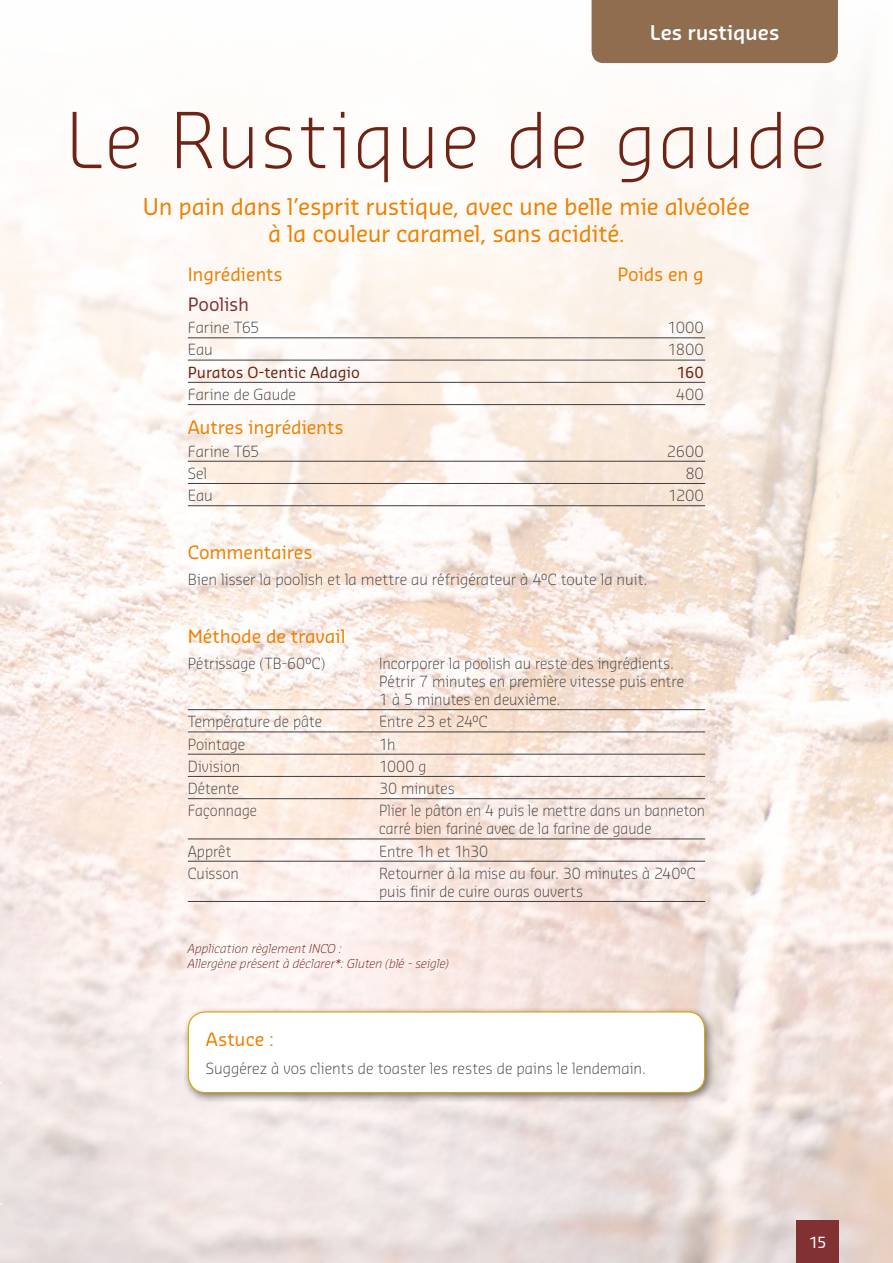
<style>
.page{position:relative;width:893px;height:1263px;background:#fff}
.page>*{position:absolute;margin:0;border:0;box-sizing:border-box;transform-origin:0 0}
.t1{font:300 75px "Sansa Std";letter-spacing:.03em;color:#6e2315}
.t2{font:22.5px/27px "Sansa Std";letter-spacing:-.01em;color:#ee7f00;text-align:center}
.t3{font:600 19.8px "Sansa Std";letter-spacing:-.005em;color:#fff}
.t4{font:18px "Sansa Std";letter-spacing:-.005em;color:#ee7f00}
.t5{font:18px "Sansa Std";letter-spacing:-.01em;color:#823133}
.t6{font:300 15px/18px "Sansa Std";color:#3e3d40}
.t7{font:300 15px/18px "Sansa Std";color:#3e3d40;scale:.95 1}
.t8{font:15px "Sansa Std";color:#6e2315}
.t9{font:15px "Sansa Std";color:#fff}
.t10{font:italic 300 12px/14.4px "Sansa Std";letter-spacing:.005em;color:#6e2315}
</style>
<div class="page">
<img style="left:0;top:77px;width:893px;height:1186px">
<hr style="left:188px;top:709px;width:517px;height:1px;background:#3e3d40">
<hr style="left:188px;top:731px;width:517px;height:1px;background:#3e3d40">
<hr style="left:188px;top:754px;width:517px;height:1px;background:#3e3d40">
<hr style="left:188px;top:776px;width:517px;height:1px;background:#3e3d40">
<hr style="left:188px;top:798px;width:517px;height:1px;background:#3e3d40">
<hr style="left:188px;top:838px;width:517px;height:1px;background:#3e3d40">
<hr style="left:188px;top:861px;width:517px;height:1px;background:#3e3d40">
<hr style="left:188px;top:901px;width:517px;height:1px;background:#3e3d40">
<div style="left:183px;top:1006px;width:533px;height:98px;background:#000;opacity:.5"></div>
<div style="left:188px;top:1012px;width:517px;height:80px;background:#fff;border-radius:17px"></div>
<div style="left:188px;top:1011px;width:517px;height:82px;border:1px solid #d9a500;border-radius:17px"></div>
<hr style="left:188px;top:337px;width:517px;height:1px;background:#3e3d40">
<hr style="left:188px;top:360px;width:517px;height:1px;background:#3e3d40">
<hr style="left:188px;top:382px;width:517px;height:1px;background:#3e3d40">
<hr style="left:188px;top:404px;width:517px;height:1px;background:#3e3d40">
<hr style="left:188px;top:461px;width:517px;height:1px;background:#3e3d40">
<hr style="left:188px;top:483px;width:517px;height:1px;background:#3e3d40">
<hr style="left:188px;top:505px;width:517px;height:1px;background:#3e3d40">
<div style="left:591px;top:0;width:247px;height:64px;background:#906d4f"></div>
<div style="left:796px;top:1221px;width:43px;height:42px;background:#823133"></div>
<svg style="left:0;top:1034px;width:3px;height:208px"></svg>
<h3 class="t3" style="left:650px;top:20px;width:131px">Les rustiques</h3>
<h1 class="t1" style="left:66px;top:91px;width:763px">Le Rustique de gaude</h1>
<h2 class="t2" style="left:143px;top:192px;width:608px">Un pain dans l’esprit rustique, avec une belle mie alvéolée à la couleur caramel, sans acidité.</h2>
<p class="t4" style="left:188px;top:262px;width:97px">Ingrédients</p>
<p class="t4" style="left:617px;top:262px;width:88px">Poids en g</p>
<p class="t5" style="left:188px;top:292px;width:63px">Poolish</p>
<p class="t6" style="left:188px;top:318px;width:73px">Farine T65</p>
<p class="t6" style="left:667px;top:318px;width:38px">1000</p>
<p class="t6" style="left:188px;top:340px;width:26px">Eau</p>
<p class="t6" style="left:668px;top:340px;width:37px">1800</p>
<p class="t8" style="left:188px;top:362px;width:174px">Puratos O-tentic Adagio</p>
<p class="t8" style="left:677px;top:362px;width:28px">160</p>
<p class="t6" style="left:188px;top:385px;width:110px">Farine de Gaude</p>
<p class="t6" style="left:676px;top:385px;width:30px">400</p>
<p class="t4" style="left:188px;top:416px;width:157px">Autres ingrédients</p>
<p class="t6" style="left:188px;top:441px;width:73px">Farine T65</p>
<p class="t6" style="left:667px;top:441px;width:38px">2600</p>
<p class="t6" style="left:188px;top:463px;width:21px">Sel</p>
<p class="t6" style="left:685px;top:463px;width:20px">80</p>
<p class="t6" style="left:188px;top:486px;width:26px">Eau</p>
<p class="t6" style="left:668px;top:486px;width:37px">1200</p>
<p class="t4" style="left:188px;top:540px;width:126px">Commentaires</p>
<p class="t6" style="left:188px;top:570px;width:461px">Bien lisser la poolish et la mettre au réfrigérateur à 4°C toute la nuit.</p>
<p class="t4" style="left:188px;top:624px;width:159px">Méthode de travail</p>
<p class="t6" style="left:188px;top:654px;width:139px">Pétrissage (TB-60°C)</p>
<p class="t6" style="left:379px;top:654px;width:306px">Incorporer la poolish au reste des ingrédients.<br>Pétrir 7 minutes en première vitesse puis entre<br>1 à 5 minutes en deuxième.</p>
<p class="t6" style="left:188px;top:712px;width:136px">Température de pâte</p>
<p class="t6" style="left:379px;top:712px;width:110px">Entre 23 et 24°C</p>
<p class="t6" style="left:188px;top:734px;width:59px">Pointage</p>
<p class="t6" style="left:379px;top:734px;width:18px">1h</p>
<p class="t6" style="left:188px;top:756px;width:54px">Division</p>
<p class="t6" style="left:379px;top:756px;width:49px">1000 g</p>
<p class="t6" style="left:188px;top:779px;width:53px">Détente</p>
<p class="t6" style="left:379px;top:779px;width:77px">30 minutes</p>
<p class="t7" style="left:188px;top:801px;width:74px">Façonnage</p>
<p class="t7" style="left:379px;top:801px;width:345px">Plier le pâton en 4 puis le mettre dans un banneton carré bien fariné avec de la farine de gaude</p>
<p class="t6" style="left:188px;top:841px;width:45px">Apprêt</p>
<p class="t6" style="left:379px;top:841px;width:111px">Entre 1h et 1h30</p>
<p class="t6" style="left:188px;top:863px;width:53px">Cuisson</p>
<p class="t6" style="left:379px;top:863px;width:318px">Retourner à la mise au four. 30 minutes à 240°C puis finir de cuire ouras ouverts</p>
<p class="t10" style="left:188px;top:941px;width:262px">Application règlement INCO :<br>Allergène présent à déclarer*: Gluten (blé - seigle)</p>
<p class="t4" style="left:206px;top:1027px;width:69px">Astuce :</p>
<p class="t6" style="left:206px;top:1058px;width:442px">Suggérez à vos clients de toaster les restes de pains le lendemain.</p>
<p class="t9" style="left:809px;top:1232px;width:19px">15</p>
</div>
